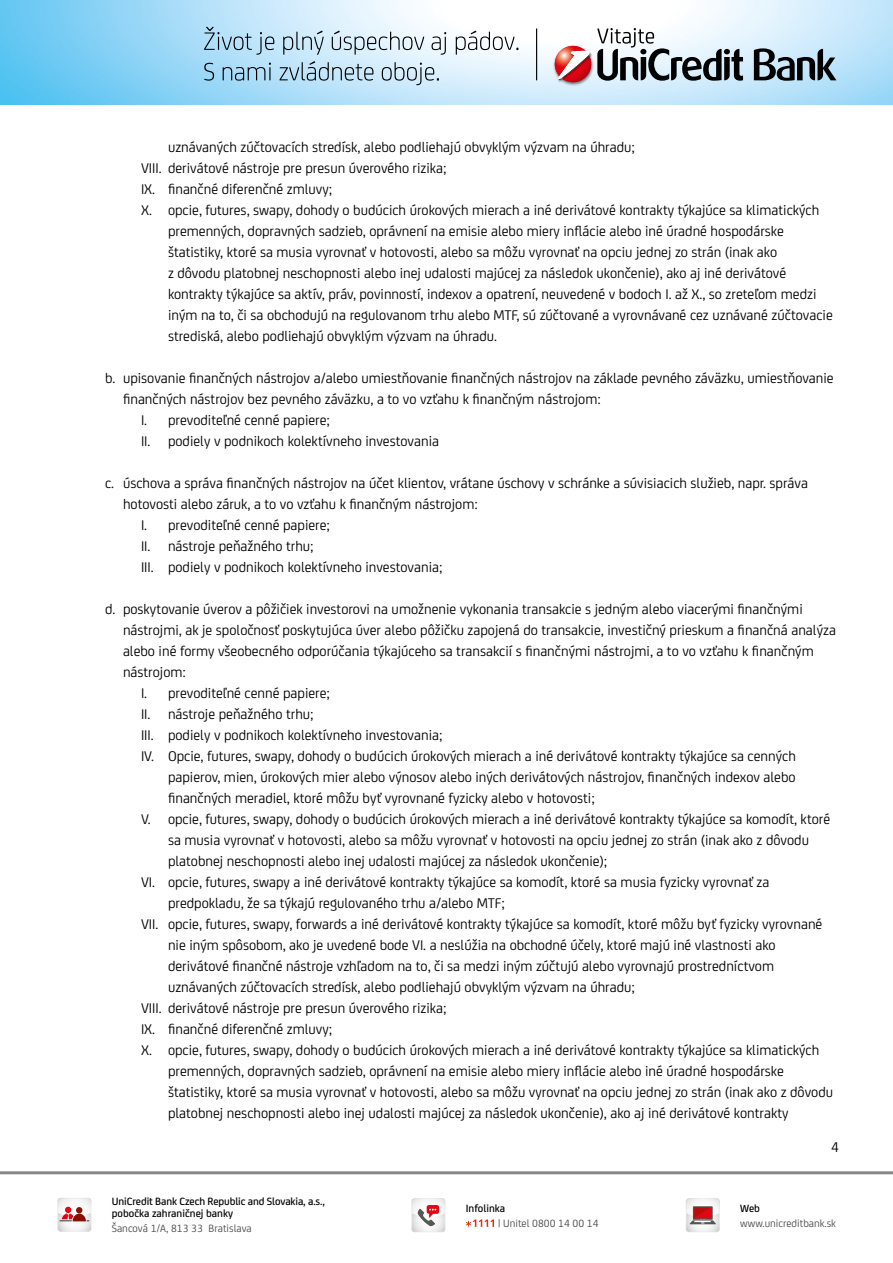
<style>
.page{position:relative;width:893px;height:1263px;background:#fff}
.page>*{position:absolute;margin:0;border:0;box-sizing:border-box;transform-origin:0 0}
.t1{font:15px "Uni Credit";color:#000}
.t2{font:500 11.25px/12px "Uni Credit";letter-spacing:-.01em;color:#000}
.t3{font:11.25px "Uni Credit";color:#4a4a49}
</style>
<div class="page">
<img style="left:0;top:0;width:893px;height:104px">
<svg style="left:754px;top:48px;width:82px;height:33px;background:#6e808a"></svg>
<img style="left:553px;top:44px;width:41px;height:42px">
<svg style="left:555px;top:46px;width:36px;height:36px"></svg>
<img style="left:558px;top:51px;width:34px;height:32px">
<svg style="left:558px;top:51px;width:32px;height:29px"></svg>
<svg style="left:597px;top:28px;width:146px;height:53px"></svg>
<svg style="left:204px;top:27px;width:70px;height:28px;background:#a2c6da"></svg>
<svg style="left:283px;top:31px;width:41px;height:24px"></svg>
<svg style="left:332px;top:31px;width:92px;height:24px;background:#c2d0d9"></svg>
<svg style="left:432px;top:32px;width:14px;height:23px"></svg>
<svg style="left:456px;top:31px;width:62px;height:24px"></svg>
<svg style="left:204px;top:63px;width:10px;height:18px"></svg>
<svg style="left:223px;top:63px;width:48px;height:18px"></svg>
<svg style="left:279px;top:61px;width:94px;height:20px;background:#a1bdcd"></svg>
<svg style="left:382px;top:62px;width:57px;height:23px"></svg>
<hr style="left:536px;top:28px;width:1px;height:52px;background:#000">
<hr style="left:0;top:1171px;width:893px;height:3px;background:#878787">
<svg style="left:466px;top:1219px;width:28px;height:8px"></svg>
<svg style="left:411px;top:1198px;width:34px;height:34px"></svg>
<svg style="left:686px;top:1198px;width:34px;height:34px"></svg>
<svg style="left:57px;top:1198px;width:34px;height:34px"></svg>
<p class="t1" style="left:168px;top:136px;width:468px">uznávaných zúčtovacích stredísk, alebo podliehajú obvyklým výzvam na úhradu;</p>
<p class="t1" style="left:141px;top:157px;width:307px">VIII. derivátové nástroje pre presun úverového rizika;</p>
<p class="t1" style="left:141px;top:178px;width:193px">IX. finančné diferenčné zmluvy;</p>
<p class="t1" style="left:141px;top:199px;width:680px">X. opcie, futures, swapy, dohody o budúcich úrokových mierach a iné derivátové kontrakty týkajúce sa klimatických</p>
<p class="t1" style="left:168px;top:220px;width:617px">premenných, dopravných sadzieb, oprávnení na emisie alebo miery inflácie alebo iné úradné hospodárske</p>
<p class="t1" style="left:168px;top:241px;width:611px">štatistiky, ktoré sa musia vyrovnať v hotovosti, alebo sa môžu vyrovnať na opciu jednej zo strán (inak ako</p>
<p class="t1" style="left:168px;top:262px;width:620px">z dôvodu platobnej neschopnosti alebo inej udalosti majúcej za následok ukončenie), ako aj iné derivátové</p>
<p class="t1" style="left:168px;top:283px;width:650px">kontrakty týkajúce sa aktív, práv, povinností, indexov a opatrení, neuvedené v bodoch I. až X., so zreteľom medzi</p>
<p class="t1" style="left:168px;top:304px;width:666px">iným na to, či sa obchodujú na regulovanom trhu alebo MTF, sú zúčtované a vyrovnávané cez uznávané zúčtovacie</p>
<p class="t1" style="left:168px;top:325px;width:331px">strediská, alebo podliehajú obvyklým výzvam na úhradu.</p>
<p class="t1" style="left:105px;top:367px;width:730px">b. upisovanie finančných nástrojov a/alebo umiestňovanie finančných nástrojov na základe pevného záväzku, umiestňovanie</p>
<p class="t1" style="left:123px;top:388px;width:479px">finančných nástrojov bez pevného záväzku, a to vo vzťahu k finančným nástrojom:</p>
<p class="t1" style="left:141px;top:409px;width:191px">I. prevoditeľné cenné papiere;</p>
<p class="t1" style="left:141px;top:430px;width:300px">II. podiely v podnikoch kolektívneho investovania</p>
<p class="t1" style="left:105px;top:472px;width:704px">c. úschova a správa finančných nástrojov na účet klientov, vrátane úschovy v schránke a súvisiacich služieb, napr. správa</p>
<p class="t1" style="left:123px;top:493px;width:356px">hotovosti alebo záruk, a to vo vzťahu k finančným nástrojom:</p>
<p class="t1" style="left:141px;top:514px;width:191px">I. prevoditeľné cenné papiere;</p>
<p class="t1" style="left:141px;top:535px;width:174px">II. nástroje peňažného trhu;</p>
<p class="t1" style="left:141px;top:556px;width:303px">III. podiely v podnikoch kolektívneho investovania;</p>
<p class="t1" style="left:105px;top:598px;width:699px">d. poskytovanie úverov a pôžičiek investorovi na umožnenie vykonania transakcie s jedným alebo viacerými finančnými</p>
<p class="t1" style="left:123px;top:619px;width:714px">nástrojmi, ak je spoločnosť poskytujúca úver alebo pôžičku zapojená do transakcie, investičný prieskum a finančná analýza</p>
<p class="t1" style="left:123px;top:640px;width:692px">alebo iné formy všeobecného odporúčania týkajúceho sa transakcií s finančnými nástrojmi, a to vo vzťahu k finančným</p>
<p class="t1" style="left:123px;top:661px;width:65px">nástrojom:</p>
<p class="t1" style="left:141px;top:682px;width:191px">I. prevoditeľné cenné papiere;</p>
<p class="t1" style="left:141px;top:703px;width:174px">II. nástroje peňažného trhu;</p>
<p class="t1" style="left:141px;top:724px;width:303px">III. podiely v podnikoch kolektívneho investovania;</p>
<p class="t1" style="left:141px;top:745px;width:656px">IV. Opcie, futures, swapy, dohody o budúcich úrokových mierach a iné derivátové kontrakty týkajúce sa cenných</p>
<p class="t1" style="left:168px;top:766px;width:629px">papierov, mien, úrokových mier alebo výnosov alebo iných derivátových nástrojov, finančných indexov alebo</p>
<p class="t1" style="left:168px;top:787px;width:428px">finančných meradiel, ktoré môžu byť vyrovnané fyzicky alebo v hotovosti;</p>
<p class="t1" style="left:141px;top:808px;width:691px">V. opcie, futures, swapy, dohody o budúcich úrokových mierach a iné derivátové kontrakty týkajúce sa komodít, ktoré</p>
<p class="t1" style="left:168px;top:829px;width:642px">sa musia vyrovnať v hotovosti, alebo sa môžu vyrovnať v hotovosti na opciu jednej zo strán (inak ako z dôvodu</p>
<p class="t1" style="left:168px;top:850px;width:441px">platobnej neschopnosti alebo inej udalosti majúcej za následok ukončenie);</p>
<p class="t1" style="left:141px;top:871px;width:630px">VI. opcie, futures, swapy a iné derivátové kontrakty týkajúce sa komodít, ktoré sa musia fyzicky vyrovnať za</p>
<p class="t1" style="left:168px;top:892px;width:338px">predpokladu, že sa týkajú regulovaného trhu a/alebo MTF;</p>
<p class="t1" style="left:141px;top:913px;width:683px">VII. opcie, futures, swapy, forwards a iné derivátové kontrakty týkajúce sa komodít, ktoré môžu byť fyzicky vyrovnané</p>
<p class="t1" style="left:168px;top:934px;width:609px">nie iným spôsobom, ako je uvedené bode VI. a neslúžia na obchodné účely, ktoré majú iné vlastnosti ako</p>
<p class="t1" style="left:168px;top:955px;width:608px">derivátové finančné nástroje vzhľadom na to, či sa medzi iným zúčtujú alebo vyrovnajú prostredníctvom</p>
<p class="t1" style="left:168px;top:976px;width:468px">uznávaných zúčtovacích stredísk, alebo podliehajú obvyklým výzvam na úhradu;</p>
<p class="t1" style="left:141px;top:997px;width:307px">VIII. derivátové nástroje pre presun úverového rizika;</p>
<p class="t1" style="left:141px;top:1018px;width:193px">IX. finančné diferenčné zmluvy;</p>
<p class="t1" style="left:141px;top:1039px;width:680px">X. opcie, futures, swapy, dohody o budúcich úrokových mierach a iné derivátové kontrakty týkajúce sa klimatických</p>
<p class="t1" style="left:168px;top:1060px;width:617px">premenných, dopravných sadzieb, oprávnení na emisie alebo miery inflácie alebo iné úradné hospodárske</p>
<p class="t1" style="left:168px;top:1081px;width:667px">štatistiky, ktoré sa musia vyrovnať v hotovosti, alebo sa môžu vyrovnať na opciu jednej zo strán (inak ako z dôvodu</p>
<p class="t1" style="left:168px;top:1102px;width:622px">platobnej neschopnosti alebo inej udalosti majúcej za následok ukončenie), ako aj iné derivátové kontrakty</p>
<p class="t2" style="left:112px;top:1195px;width:215px">UniCredit Bank Czech Republic and Slovakia, a.s., pobočka zahraničnej banky</p>
<p class="t3" style="left:112px;top:1221px;width:141px">Šancová 1/A, 813 33 Bratislava</p>
<p class="t2" style="left:466px;top:1201px;width:41px">Infolinka</p>
<p class="t3" style="left:498px;top:1215px;width:102px">| Unitel 0800 14 00 14</p>
<p class="t1" style="left:831px;top:1136px;width:9px">4</p>
<p class="t2" style="left:740px;top:1201px;width:21px">Web</p>
<p class="t3" style="left:740px;top:1215px;width:97px">www.unicreditbank.sk</p>
</div>
